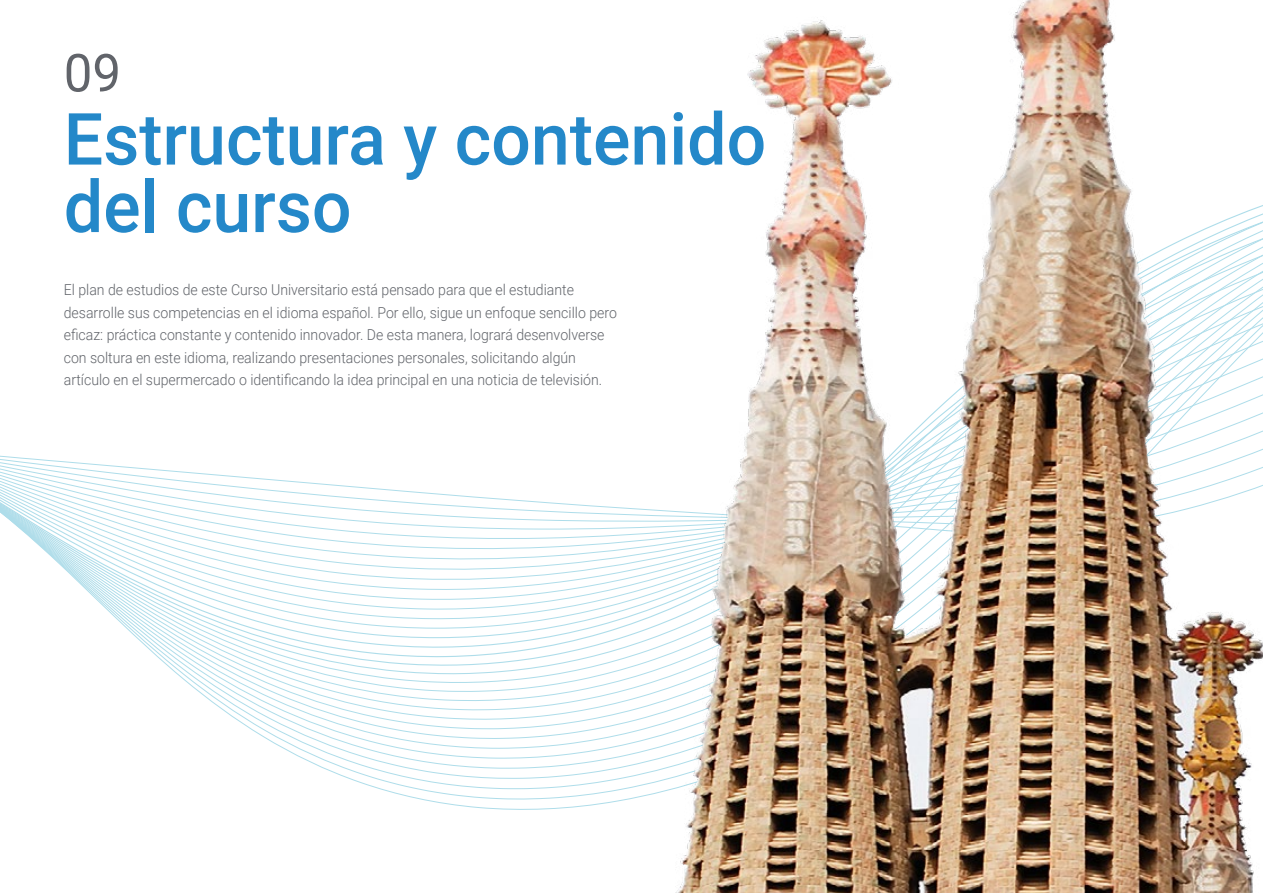
<style>
.page{position:relative;width:1263px;height:893px;background:#fff}
.page>*{position:absolute;margin:0;border:0;box-sizing:border-box;transform-origin:0 0}
.t1{font:500 72px/67.5px "Roboto";color:#2488c9}
.t2{font:52.5px "Roboto";color:#61646a}
.t3{font:300 15px/22.5px "Roboto";color:#61646a;scale:.94 1}
</style>
<div class="page">
<svg style="left:0;top:455px;width:642px;height:355px"></svg>
<img style="left:642px;top:0;width:621px;height:893px">
<h2 class="t2" style="left:64px;top:36px;width:59px">09</h2>
<h1 class="t1" style="left:64px;top:103px;width:704px">Estructura y contenido del curso</h1>
<p class="t3" style="left:64px;top:278px;width:590px">El plan de estudios de este Curso Universitario está pensado para que el estudiante desarrolle sus competencias en el idioma español. Por ello, sigue un enfoque sencillo pero eficaz: práctica constante y contenido innovador. De esta manera, logrará desenvolverse con soltura en este idioma, realizando presentaciones personales, solicitando algún artículo en el supermercado o identificando la idea principal en una noticia de televisión.</p>
</div>
